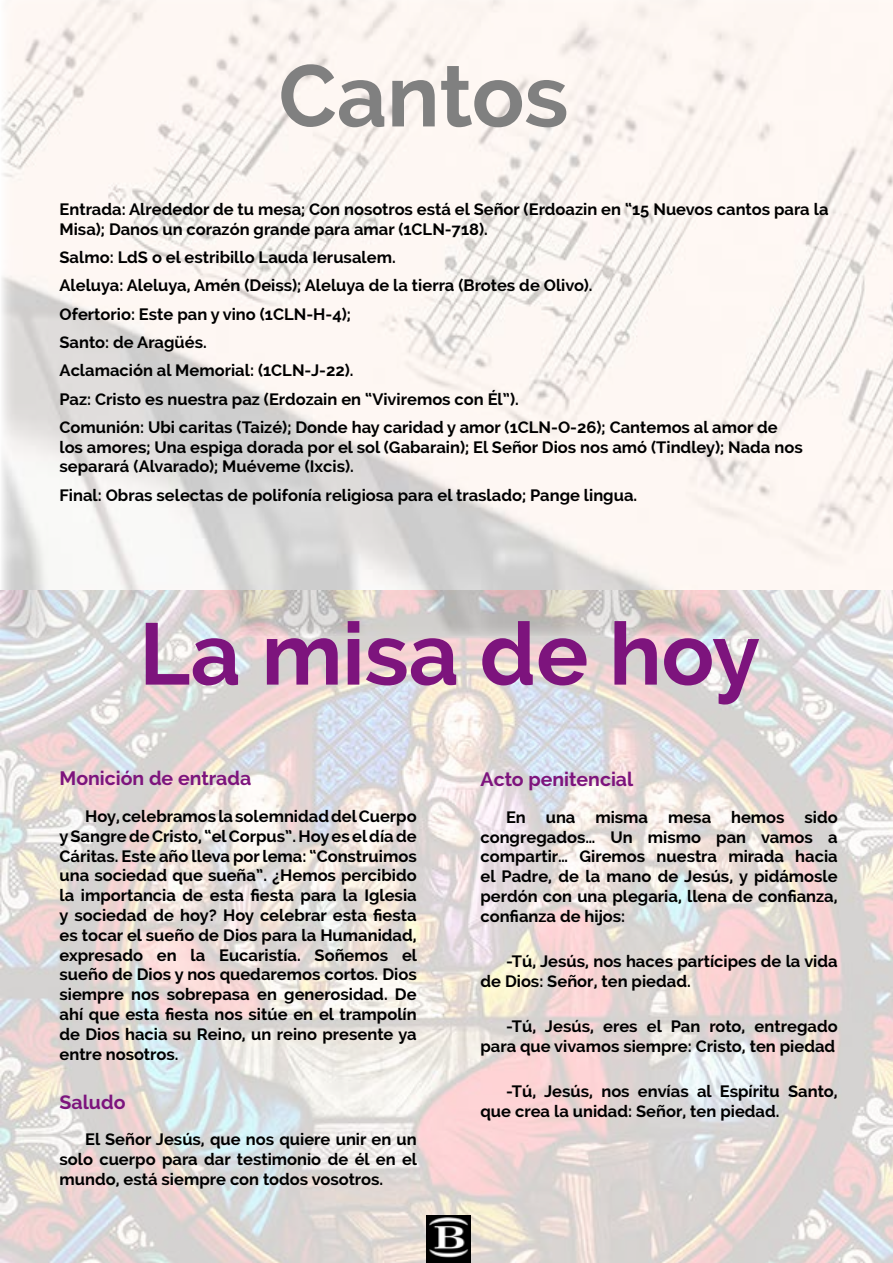
<style>
.page{position:relative;width:893px;height:1263px;background:#fff}
.page>*{position:absolute;margin:0;border:0;box-sizing:border-box;transform-origin:0 0}
.t1{font:700 87px "Raleway";color:#7d147d}
.t2{font:700 87px "Raleway";color:#808080}
.t3{font:700 19.5px "Raleway";color:#7d147d}
.t4{font:700 16.5px/19.8px "Raleway";color:#000}
</style>
<div class="page">
<img style="left:1px;top:0;width:892px;height:591px">
<img style="left:0;top:591px;width:893px;height:672px">
<img style="left:427px;top:1216px;width:44px;height:47px">
<h1 class="t2" style="left:279px;top:46px;width:291px">Cantos</h1>
<p class="t4" style="left:60px;top:199px;width:770px">Entrada: Alrededor de tu mesa; Con nosotros está el Señor (Erdoazin en “15 Nuevos cantos para la<br>Misa); Danos un corazón grande para amar (1CLN-718).</p>
<p class="t4" style="left:60px;top:243px;width:720px;line-height:28.3px">Salmo: LdS o el estribillo Lauda Ierusalem.<br>Aleluya: Aleluya, Amén (Deiss); Aleluya de la tierra (Brotes de Olivo).<br>Ofertorio: Este pan y vino (1CLN-H-4);<br>Santo: de Aragüés.<br>Aclamación al Memorial: (1CLN-J-22).<br>Paz: Cristo es nuestra paz (Erdozain en “Viviremos con Él”).<br>Comunión: Ubi caritas (Taizé); Donde hay caridad y amor (1CLN-O-26); Cantemos al amor de</p>
<p class="t4" style="left:60px;top:437px;width:745px">los amores; Una espiga dorada por el sol (Gabarain); El Señor Dios nos amó (Tindley); Nada nos separará (Alvarado); Muéveme (Ixcis).</p>
<p class="t4" style="left:60px;top:485px;width:579px">Final: Obras selectas de polifonía religiosa para el traslado; Pange lingua.</p>
<h1 class="t1" style="left:139px;top:604px;width:622px">La misa de hoy</h1>
<p class="t3" style="left:60px;top:767px;width:193px">Monición de entrada</p>
<p class="t4" style="left:60px;top:806px;width:359px;text-align:justify;text-indent:26px">Hoy, celebramos la solemnidad del Cuerpo y Sangre de Cristo, “el Corpus”. Hoy es el día de Cáritas. Este año lleva por lema: “Construimos una sociedad que sueña”. ¿Hemos percibido la importancia de esta fiesta para la Iglesia y sociedad de hoy? Hoy celebrar esta fiesta es tocar el sueño de Dios para la Humanidad, expresado en la Eucaristía. Soñemos el sueño de Dios y nos quedaremos cortos. Dios siempre nos sobrepasa en generosidad. De ahí que esta fiesta nos sitúe en el trampolín de Dios hacia su Reino, un reino presente ya entre nosotros.</p>
<p class="t3" style="left:60px;top:1090px;width:67px">Saludo</p>
<p class="t4" style="left:60px;top:1130px;width:359px;text-align:justify;text-indent:26px">El Señor Jesús, que nos quiere unir en un solo cuerpo para dar testimonio de él en el mundo, está siempre con todos vosotros.</p>
<p class="t3" style="left:480px;top:768px;width:154px">Acto penitencial</p>
<p class="t4" style="left:480px;top:807px;width:359px;text-align:justify;text-indent:26px">En una misma mesa hemos sido congregados… Un mismo pan vamos a compartir… Giremos nuestra mirada hacia el Padre, de la mano de Jesús, y pidámosle perdón con una plegaria, llena de confianza, confianza de hijos:</p>
<p class="t4" style="left:480px;top:951px;width:359px;text-indent:26px">-Tú, Jesús, nos haces partícipes de la vida de Dios: Señor, ten piedad.</p>
<p class="t4" style="left:480px;top:1016px;width:359px;text-align:right">-Tú, Jesús, eres el Pan roto, entregado para que vivamos siempre: Cristo, ten piedad</p>
<p class="t4" style="left:480px;top:1082px;width:359px;text-indent:26px">-Tú, Jesús, nos envías al Espíritu Santo, que crea la unidad: Señor, ten piedad.</p>
</div>
